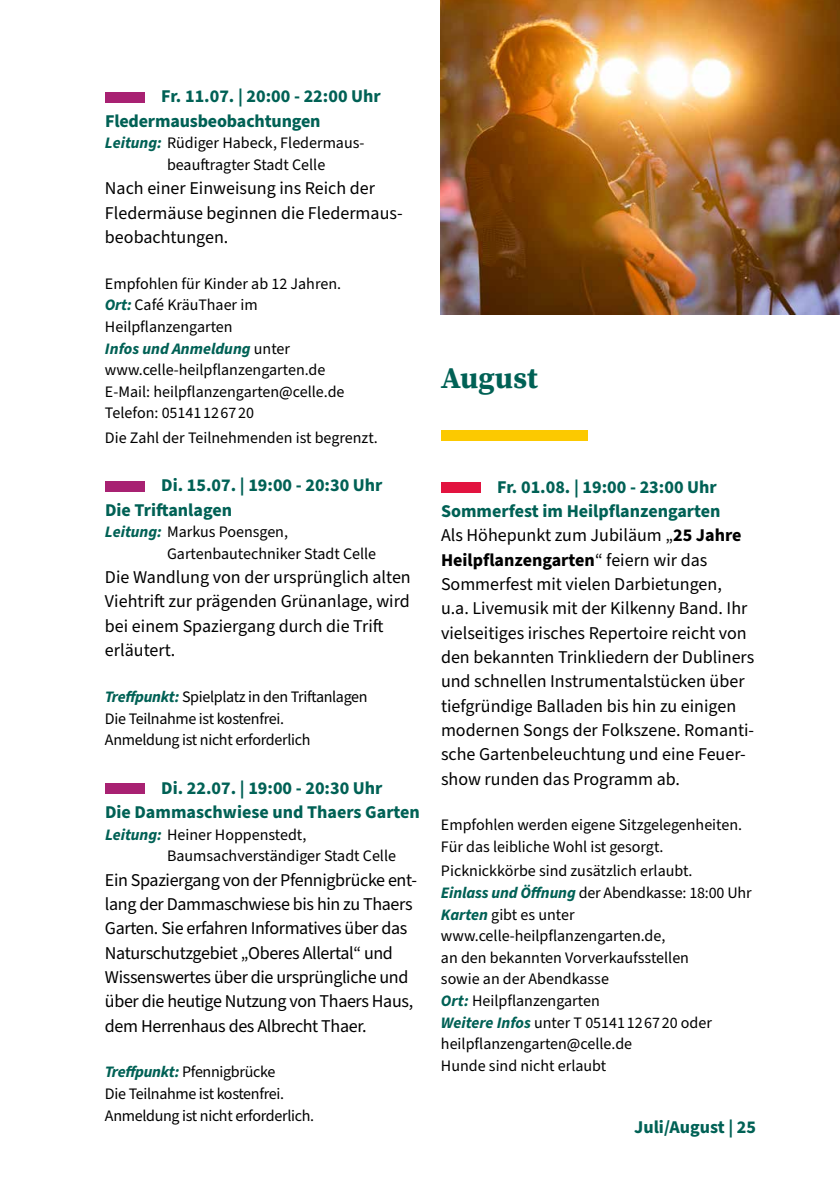
<style>
.page{position:relative;width:840px;height:1191px;background:#fff}
.page>*{position:absolute;margin:0;border:0;box-sizing:border-box;transform-origin:0 0}
.t1{font:700 30px "Source Serif Pro";color:#006155}
.t2{font:18px/24.4px "Source Sans Pro";color:#000}
.t3{font:18px/24.4px "Source Sans Pro";letter-spacing:-.02em;color:#000}
.t4{font:700 18px/24.2px "Source Sans Pro";color:#006155}
.t5{font:16px/21.6px "Source Sans Pro";color:#000}
.t6{font:16px/21.6px "Source Sans Pro";letter-spacing:-.02em;color:#000}
.s1{font-weight:700;font-style:italic;color:#006155}
.s2{font-weight:700;color:#006155}
.s3{font-weight:700}
</style>
<div class="page">
<div style="left:105px;top:92px;width:39px;height:10px;background:#a82172"></div>
<div style="left:105px;top:481px;width:39px;height:10px;background:#a82172"></div>
<div style="left:105px;top:783px;width:39px;height:11px;background:#a82172"></div>
<div style="left:441px;top:482px;width:39px;height:11px;background:#e2133f"></div>
<div style="left:441px;top:430px;width:145px;height:11px;background:#fcc900"></div>
<img style="left:441px;top:0;width:398px;height:315px">
<p class="t4" style="left:105px;top:85px;width:277px;text-indent:56px">Fr. 11.07. | 20:00 - 22:00 Uhr<br>Fledermausbeobachtungen</p>
<p class="t5" style="left:167px;top:133px;width:199px;text-indent:-62px"><span class="s1">Leitung:</span> Rüdiger Habeck, Fledermaus&shy;beauftragter Stadt Celle</p>
<p class="t2" style="left:105px;top:177px;width:299px">Nach einer Einweisung ins Reich der<br>Fledermäuse beginnen die Fledermaus&shy;beobachtungen.</p>
<p class="t5" style="left:105px;top:273px;width:241px">Empfohlen für Kinder ab 12 Jahren.<br><span class="s1">Ort:</span> Café KräuThaer im<br>Heilpflanzengarten<br><span class="s1">Infos und Anmeldung</span> unter www.celle-heilpflanzengarten.de<br>E-Mail: heilpflanzengarten@celle.de<br>Telefon: 05141 12 67 20</p>
<p class="t5" style="left:105px;top:427px;width:274px">Die Zahl der Teilnehmenden ist begrenzt.</p>
<p class="t4" style="left:105px;top:474px;width:279px;text-indent:56px">Di. 15.07. | 19:00 - 20:30 Uhr<br>Die Triftanlagen</p>
<p class="t5" style="left:167px;top:521px;width:210px;text-indent:-62px"><span class="s1">Leitung:</span> Markus Poensgen,<br>Gartenbautechniker Stadt Celle</p>
<p class="t2" style="left:105px;top:565px;width:307px">Die Wandlung von der ursprünglich alten Viehtrift zur prägenden Grünanlage, wird bei einem Spaziergang durch die Trift erläutert.</p>
<p class="t6" style="left:105px;top:686px;width:264px"><span class="s1">Treffpunkt:</span> Spielplatz in den Triftanlagen<br>Die Teilnahme ist kostenfrei.<br>Anmeldung ist nicht erforderlich</p>
<p class="t4" style="left:105px;top:776px;width:316px;text-indent:56px">Di. 22.07. | 19:00 - 20:30 Uhr<br>Die Dammaschwiese und Thaers Garten</p>
<p class="t5" style="left:167px;top:824px;width:230px;text-indent:-62px"><span class="s1">Leitung:</span> Heiner Hoppenstedt,<br>Baumsachverständiger Stadt Celle</p>
<p class="t3" style="left:105px;top:868px;width:313px">Ein Spaziergang von der Pfennigbrücke ent&shy;lang der Dammaschwiese bis hin zu Thaers Garten. Sie erfahren Informatives über das Naturschutzgebiet „Oberes Allertal“ und Wissenswertes über die ursprüngliche und über die heutige Nutzung von Thaers Haus, dem Herrenhaus des Albrecht Thaer.</p>
<p class="t6" style="left:105px;top:1061px;width:210px"><span class="s1">Treffpunkt:</span> Pfennigbrücke<br>Die Teilnahme ist kostenfrei.<br>Anmeldung ist nicht erforderlich.</p>
<h1 class="t1" style="left:441px;top:357px;width:98px">August</h1>
<p class="t2" style="left:441px;top:475px;width:315px;text-indent:56px"><span class="s2">Fr. 01.08. | 19:00 - 23:00 Uhr Sommerfest im Heilpflanzengarten<br></span>Als Höhepunkt zum Jubiläum „<span class="s3">25 Jahre Heilpflanzengarten</span>“ feiern wir das Sommerfest mit vielen Darbietungen,<br>u.a. Livemusik mit der Kilkenny Band. Ihr vielseitiges irisches Repertoire reicht von den bekannten Trinkliedern der Dubliners und schnellen Instrumentalstücken über tiefgründige Balladen bis hin zu einigen modernen Songs der Folkszene. Romanti&shy;sche Gartenbeleuchtung und eine Feuer&shy;show runden das Programm ab.</p>
<p class="t5" style="left:441px;top:815px;width:302px">Empfohlen werden eigene Sitzgelegenheiten.<br>Für das leibliche Wohl ist gesorgt.</p>
<p class="t5" style="left:441px;top:860px;width:312px">Picknickkörbe sind zusätzlich erlaubt.<br><span class="s1">Einlass und Öffnung</span> der Abendkasse: 18:00 Uhr<br><span class="s1">Karten</span> gibt es unter www.celle-heilpflanzengarten.de,<br>an den bekannten Vorverkaufsstellen<br>sowie an der Abendkasse<br><span class="s1">Ort:</span> Heilpflanzengarten<br><span class="s1">Weitere Infos</span> unter T 05141 12 67 20 oder heilpflanzengarten@celle.de<br>Hunde sind nicht erlaubt</p>
<p class="t4" style="left:634px;top:1115px;width:123px">Juli/August | 25</p>
</div>
